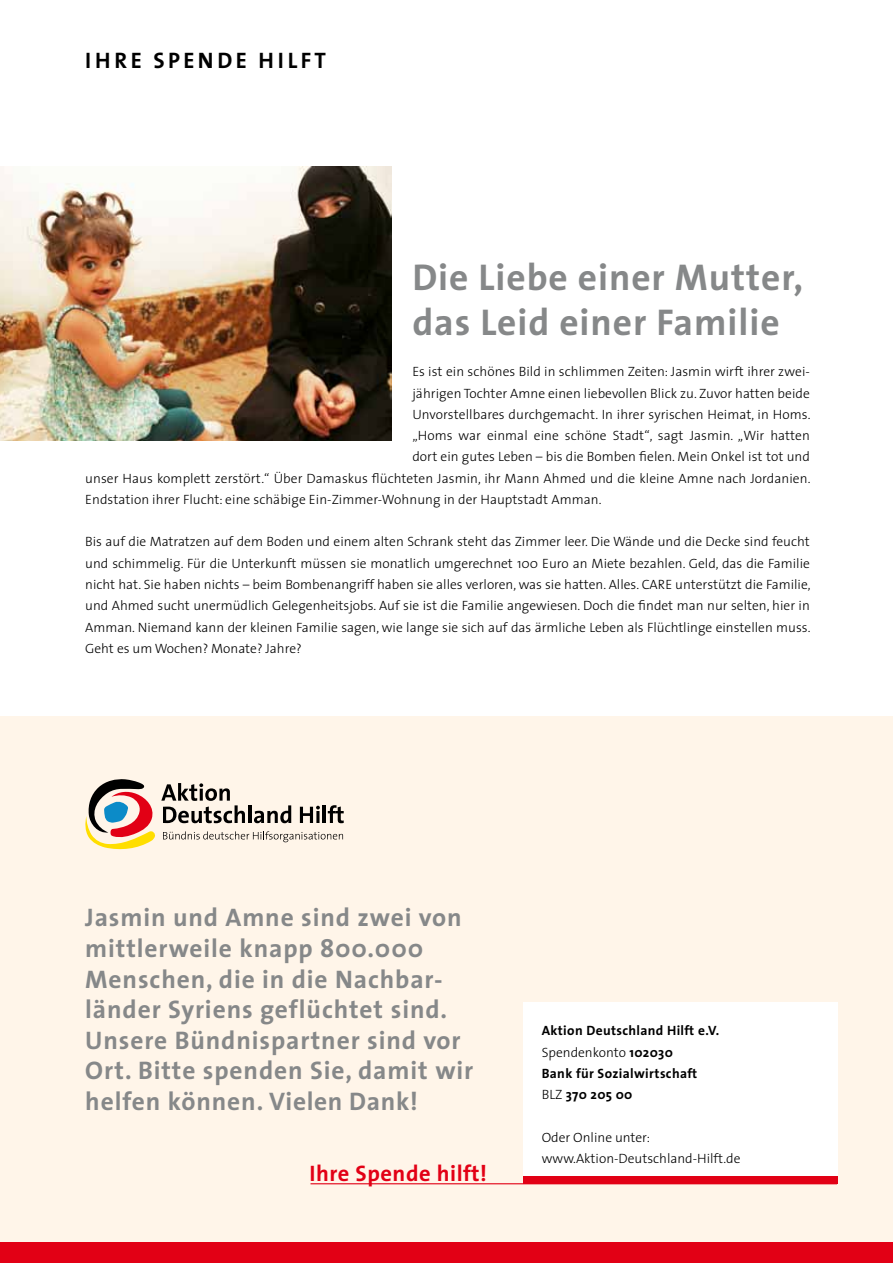
<style>
.page{position:relative;width:893px;height:1263px;background:#fff}
.page>*{position:absolute;margin:0;border:0;box-sizing:border-box;transform-origin:0 0}
.t1{font:700 37.5px/45px "The Sans";letter-spacing:.025em;color:#868889}
.t2{font:700 25.5px/30.6px "The Sans";letter-spacing:.035em;color:#868889}
.t3{font:700 22.5px "The Sans";letter-spacing:.025em;color:#e20015}
.t4{font:700 22.5px "The Sans";letter-spacing:.155em;color:#000}
.t5{font:300 13.5px/21.3px "The Sans";letter-spacing:.005em;color:#000}
.t6{font:700 13.5px/21.3px "The Sans";letter-spacing:.025em;color:#000}
.s1{font-weight:300}
</style>
<div class="page">
<div style="left:0;top:1242px;width:893px;height:21px;background:#e20015"></div>
<div style="left:0;top:716px;width:893px;height:526px;background:#fff5e9"></div>
<svg style="left:85px;top:779px;width:259px;height:70px"></svg>
<div style="left:523px;top:1002px;width:314px;height:182px;background:#fff"></div>
<hr style="left:310px;top:1183px;width:527px;height:1px;background:#e20015">
<div style="left:523px;top:1176px;width:314px;height:7px;background:#e20015"></div>
<img style="left:0;top:166px;width:391px;height:275px">
<h3 class="t4" style="left:85px;top:41px;width:242px">IHRE SPENDE HILFT</h3>
<h1 class="t1" style="left:412px;top:254px;width:392px">Die Liebe einer Mutter, das Leid einer Familie</h1>
<p class="t5" style="left:412px;top:361px;width:399px">Es ist ein schönes Bild in schlimmen Zeiten: Jasmin wirft ihrer zwei-</p>
<p class="t5" style="left:412px;top:382px;width:399px">jährigen Tochter Amne einen liebevollen Blick zu. Zuvor hatten beide</p>
<p class="t5" style="left:412px;top:403px;width:400px">Unvorstellbares durchgemacht. In ihrer syrischen Heimat, in Homs.</p>
<p class="t5" style="left:412px;top:424px;width:399px">„Homs war einmal eine schöne Stadt“, sagt Jasmin. „Wir hatten</p>
<p class="t5" style="left:412px;top:446px;width:399px">dort ein gutes Leben – bis die Bomben fielen. Mein Onkel ist tot und</p>
<p class="t5" style="left:85px;top:467px;width:727px">unser Haus komplett zerstört.“ Über Damaskus flüchteten Jasmin, ihr Mann Ahmed und die kleine Amne nach Jordanien.</p>
<p class="t5" style="left:85px;top:488px;width:518px">Endstation ihrer Flucht: eine schäbige Ein-Zimmer-Wohnung in der Hauptstadt Amman.</p>
<p class="t5" style="left:85px;top:531px;width:727px;text-align:justify">Bis auf die Matratzen auf dem Boden und einem alten Schrank steht das Zimmer leer. Die Wände und die Decke sind feucht und schimmelig. Für die Unterkunft müssen sie monatlich umgerechnet 100 Euro an Miete bezahlen. Geld, das die Familie nicht hat. Sie haben nichts – beim Bombenangriff haben sie alles verloren, was sie hatten. Alles. CARE unterstützt die Familie, und Ahmed sucht unermüdlich Gelegenheitsjobs. Auf sie ist die Familie angewiesen. Doch die findet man nur selten, hier in Amman. Niemand kann der kleinen Familie sagen, wie lange sie sich auf das ärmliche Leben als Flüchtlinge einstellen muss.<br>Geht es um Wochen? Monate? Jahre?</p>
<h2 class="t2" style="left:85px;top:902px;width:390px">Jasmin und Amne sind zwei von mittlerweile knapp 800.000<br>Menschen, die in die Nachbar&shy;länder Syriens geflüchtet sind.<br>Unsere Bündnispartner sind vor<br>Ort. Bitte spenden Sie, damit wir helfen können. Vielen Dank!</h2>
<h3 class="t3" style="left:309px;top:1155px;width:179px">Ihre Spende hilft!</h3>
<p class="t6" style="left:542px;top:1020px;width:179px">Aktion Deutschland Hilft e.V.<br><span class="s1">Spendenkonto</span> 102030<br>Bank für Sozialwirtschaft<br><span class="s1">BLZ</span> 370 205 00</p>
<p class="t5" style="left:542px;top:1126px;width:200px">Oder Online unter: www.Aktion-Deutschland-Hilft.de</p>
</div>
